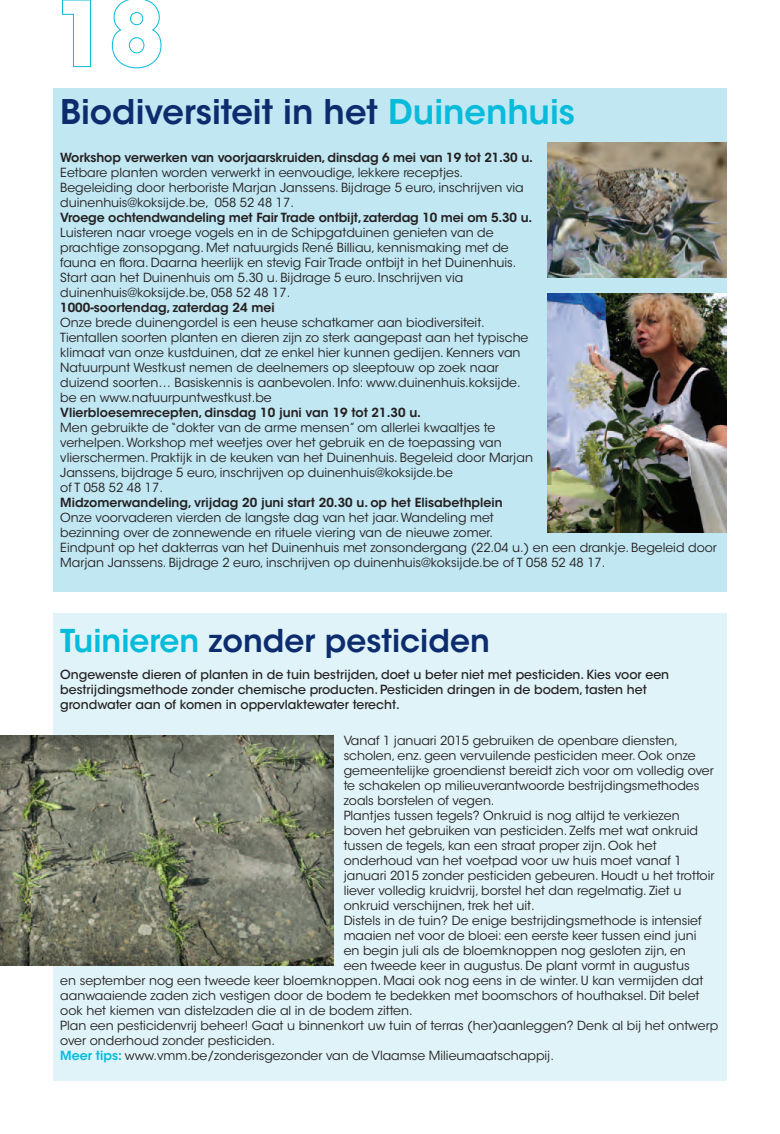
<style>
.page{position:relative;width:780px;height:1134px;background:#fff}
.page>*{position:absolute;margin:0;border:0;box-sizing:border-box;transform-origin:0 0}
.Titels_licht_blauw_i{font:600 33.75px "ITC Avant Garde Std";color:#0d2c6e}
.Titels_licht_blauw_i-2{font:600 31.25px "ITC Avant Garde Std";color:#0d2c6e}
.Body_insprong_2_mm{font:12.5px/15px "ITC Avant Garde Std";color:#231f20}
.Body_insprong_2_mm-2{font:600 12.5px "ITC Avant Garde Std";letter-spacing:-.005em;color:#231f20}
.Inleiding_insprong_2{font:500 12.5px/15px "ITC Avant Garde Std";color:#231f20}
.s1{color:#07bbda}
.s2{font-weight:600;color:#07bbda}
</style>
<div class="page">
<div style="left:53px;top:89px;width:673px;height:503px;background:#c1e7f2"></div>
<div style="left:53px;top:614px;width:673px;height:467px;background:#dff3f8"></div>
<img style="left:547px;top:142px;width:179px;height:135px">
<img style="left:547px;top:293px;width:179px;height:240px">
<img style="left:0;top:735px;width:333px;height:230px">
<svg style="left:62px;top:0;width:29px;height:67px"></svg>
<svg style="left:112px;top:0;width:50px;height:68px"></svg>
<p class="Titels_licht_blauw_i" style="left:60px;top:90px;width:516px">Biodiversiteit in het <span class="s1">Duinenhuis</span></p>
<p class="Body_insprong_2_mm-2" style="left:60px;top:150px;width:474px">Workshop verwerken van voorjaarskruiden, dinsdag 6 mei van 19 tot 21.30 u.</p>
<p class="Body_insprong_2_mm" style="left:60px;top:165px;width:465px">Eetbare planten worden verwerkt in eenvoudige, lekkere receptjes.<br>Begeleiding door herboriste Marjan Janssens. Bijdrage 5 euro, inschrijven via duinenhuis@koksijde.be, 058 52 48 17.</p>
<p class="Body_insprong_2_mm-2" style="left:60px;top:210px;width:473px">Vroege ochtendwandeling met Fair Trade ontbijt, zaterdag 10 mei om 5.30 u.</p>
<p class="Body_insprong_2_mm" style="left:60px;top:225px;width:457px">Luisteren naar vroege vogels en in de Schipgatduinen genieten van de prachtige zonsopgang. Met natuurgids René Billiau, kennismaking met de fauna en flora. Daarna heerlijk en stevig Fair Trade ontbijt in het Duinenhuis.<br>Start aan het Duinenhuis om 5.30 u. Bijdrage 5 euro. Inschrijven via duinenhuis@koksijde.be, 058 52 48 17.</p>
<p class="Body_insprong_2_mm-2" style="left:60px;top:300px;width:216px">1000-soortendag, zaterdag 24 mei</p>
<p class="Body_insprong_2_mm" style="left:60px;top:315px;width:469px">Onze brede duinengordel is een heuse schatkamer aan biodiversiteit.<br>Tientallen soorten planten en dieren zijn zo sterk aangepast aan het typische klimaat van onze kustduinen, dat ze enkel hier kunnen gedijen. Kenners van Natuurpunt Westkust nemen de deelnemers op sleeptouw op zoek naar duizend soorten… Basiskennis is aanbevolen. Info: www.duinenhuis.koksijde. be en www.natuurpuntwestkust.be</p>
<p class="Body_insprong_2_mm-2" style="left:60px;top:405px;width:362px">Vlierbloesemrecepten, dinsdag 10 juni van 19 tot 21.30 u.</p>
<p class="Body_insprong_2_mm" style="left:60px;top:420px;width:474px">Men gebruikte de “dokter van de arme mensen” om allerlei kwaaltjes te verhelpen. Workshop met weetjes over het gebruik en de toepassing van vlierschermen. Praktijk in de keuken van het Duinenhuis. Begeleid door Marjan Janssens, bijdrage 5 euro, inschrijven op duinenhuis@koksijde.be</p>
<p class="Body_insprong_2_mm" style="left:60px;top:480px;width:104px">of T 058 52 48 17.</p>
<p class="Body_insprong_2_mm-2" style="left:60px;top:495px;width:444px">Midzomerwandeling, vrijdag 20 juni start 20.30 u. op het Elisabethplein</p>
<p class="Body_insprong_2_mm" style="left:60px;top:510px;width:658px">Onze voorvaderen vierden de langste dag van het jaar. Wandeling met<br>bezinning over de zonnewende en rituele viering van de nieuwe zomer.<br>Eindpunt op het dakterras van het Duinenhuis met zonsondergang (22.04 u.) en een drankje. Begeleid door Marjan Janssens. Bijdrage 2 euro, inschrijven op duinenhuis@koksijde.be of T 058 52 48 17.</p>
<p class="Titels_licht_blauw_i-2" style="left:60px;top:620px;width:431px"><span class="s1">Tuinieren</span> zonder pesticiden</p>
<p class="Inleiding_insprong_2" style="left:60px;top:667px;width:610px">Ongewenste dieren of planten in de tuin bestrijden, doet u beter niet met pesticiden. Kies voor een bestrijdingsmethode zonder chemische producten. Pesticiden dringen in de bodem, tasten het grondwater aan of komen in oppervlaktewater terecht.</p>
<p class="Body_insprong_2_mm" style="left:343px;top:733px;width:371px">Vanaf 1 januari 2015 gebruiken de openbare diensten, scholen, enz. geen vervuilende pesticiden meer. Ook onze gemeentelijke groendienst bereidt zich voor om volledig over te schakelen op milieuverantwoorde bestrijdingsmethodes zoals borstelen of vegen.</p>
<p class="Body_insprong_2_mm" style="left:343px;top:808px;width:372px">Plantjes tussen tegels? Onkruid is nog altijd te verkiezen boven het gebruiken van pesticiden. Zelfs met wat onkruid tussen de tegels, kan een straat proper zijn. Ook het onderhoud van het voetpad voor uw huis moet vanaf 1 januari 2015 zonder pesticiden gebeuren. Houdt u het trottoir liever volledig kruidvrij, borstel het dan regelmatig. Ziet u onkruid verschijnen, trek het uit.</p>
<p class="Body_insprong_2_mm" style="left:343px;top:913px;width:359px">Distels in de tuin? De enige bestrijdingsmethode is intensief</p>
<p class="Body_insprong_2_mm" style="left:343px;top:928px;width:354px">maaien net voor de bloei: een eerste keer tussen eind juni</p>
<p class="Body_insprong_2_mm" style="left:343px;top:943px;width:344px">en begin juli als de bloemknoppen nog gesloten zijn, en</p>
<p class="Body_insprong_2_mm" style="left:343px;top:958px;width:347px">een tweede keer in augustus. De plant vormt in augustus</p>
<p class="Body_insprong_2_mm" style="left:60px;top:973px;width:644px">en september nog een tweede keer bloemknoppen. Maai ook nog eens in de winter. U kan vermijden dat</p>
<p class="Body_insprong_2_mm" style="left:60px;top:988px;width:640px">aanwaaiende zaden zich vestigen door de bodem te bedekken met boomschors of houthaksel. Dit belet</p>
<p class="Body_insprong_2_mm" style="left:60px;top:1003px;width:354px">ook het kiemen van distelzaden die al in de bodem zitten.</p>
<p class="Body_insprong_2_mm" style="left:60px;top:1018px;width:659px">Plan een pesticidenvrij beheer! Gaat u binnenkort uw tuin of terras (her)aanleggen? Denk al bij het ontwerp over onderhoud zonder pesticiden.</p>
<p class="Body_insprong_2_mm" style="left:60px;top:1048px;width:495px"><span class="s2">Meer tips:</span> www.vmm.be/zonderisgezonder van de Vlaamse Milieumaatschappij.</p>
</div>
